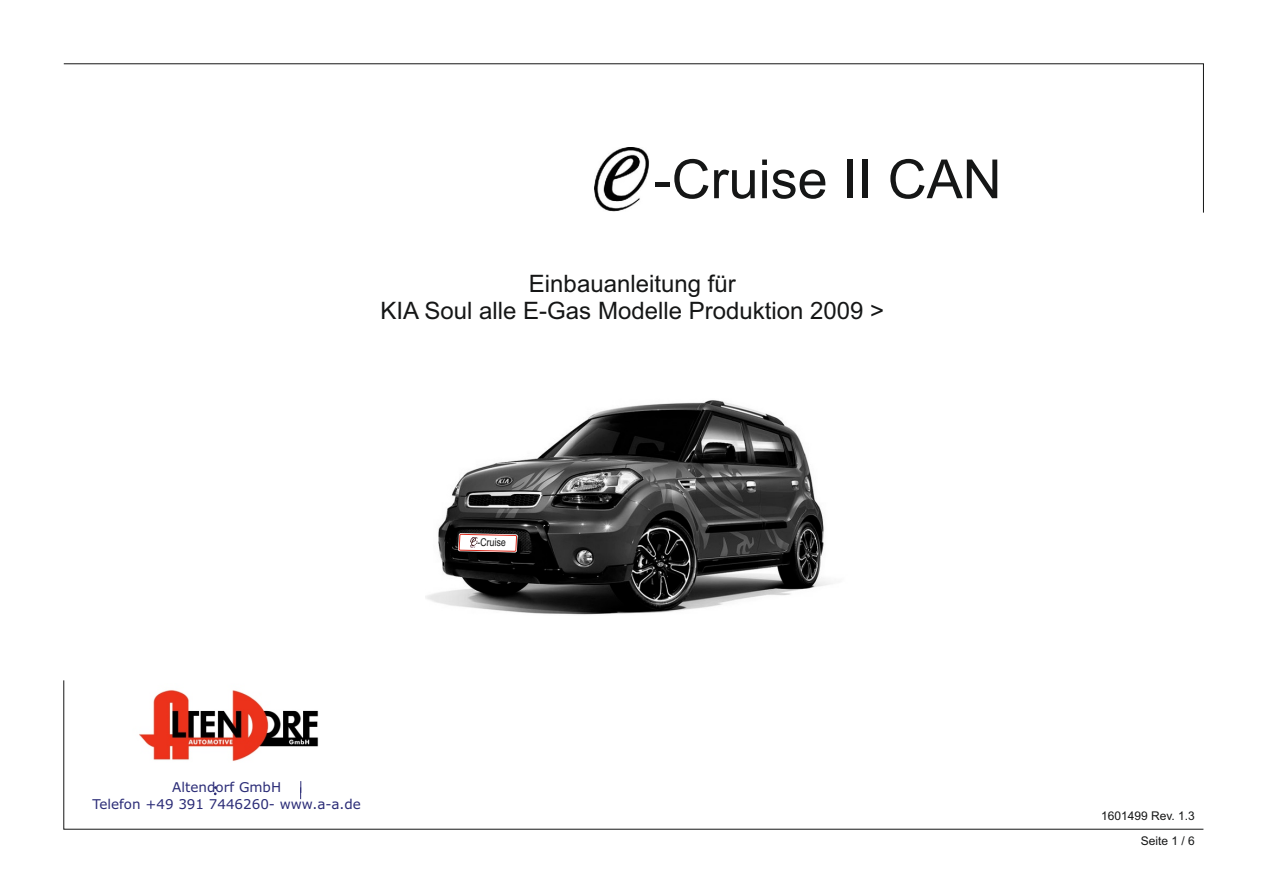
<style>
.page{position:relative;width:1263px;height:893px;background:#fff}
.page>*{position:absolute;margin:0;border:0;box-sizing:border-box;transform-origin:0 0}
.t1{font:54px "Arial";color:#151616}
.t2{font:24px/26.8px "Arial";color:#151616;text-align:center}
.t3{font:13.5px/16.4px "Verdana";color:#2b2c77;text-align:center}
.t4{font:12px "Arial";color:#151616}
.t5{font:10.95px "Arial";color:#151616;scale:.81 1}
</style>
<div class="page">
<svg style="left:63px;top:63px;width:1141px;height:150px"></svg>
<svg style="left:63px;top:680px;width:1141px;height:149px"></svg>
<img style="left:426px;top:400px;width:407px;height:215px">
<svg style="left:458px;top:506px;width:59px;height:74px"></svg>
<img style="left:595px;top:148px;width:55px;height:64px">
<img style="left:132px;top:684px;width:197px;height:83px">
<svg style="left:214px;top:786px;width:3px;height:9px"></svg>
<svg style="left:300px;top:781px;width:1px;height:18px"></svg>
<h1 class="t1" style="left:654px;top:159px;width:350px">-Cruise II CAN</h1>
<p class="t2" style="left:380px;top:272px;width:505px">Einbauanleitung für<br>KIA Soul alle E-Gas Modelle Produktion 2009 &gt;</p>
<p class="t5" style="left:477px;top:538px;width:37px;rotate:1deg">-Cruise</p>
<p class="t3" style="left:92px;top:780px;width:270px">Altendorf GmbH<br>Telefon +49 391 7446260- www.a-a.de</p>
<p class="t4" style="left:1101px;top:811px;width:95px">1601499 Rev. 1.3</p>
<p class="t4" style="left:1141px;top:837px;width:56px">Seite 1 / 6</p>
</div>
